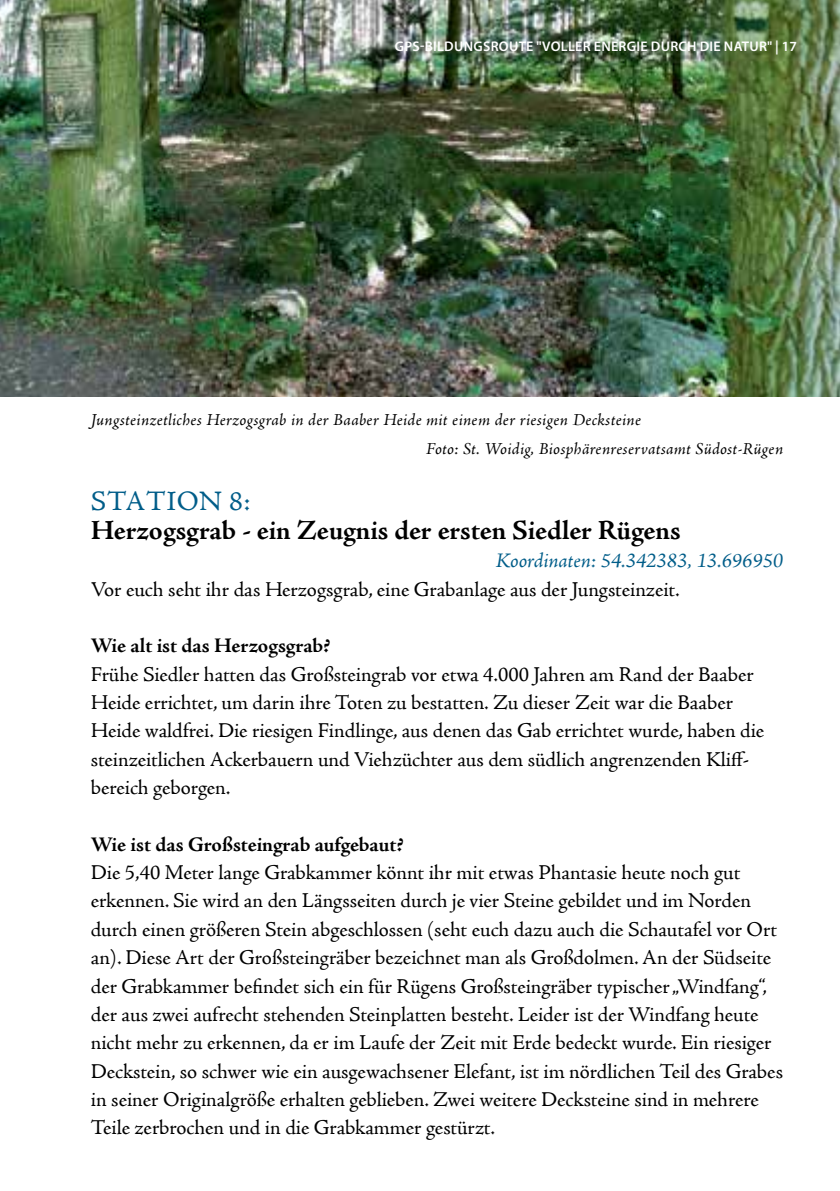
<style>
.page{position:relative;width:840px;height:1191px;background:#fff}
.page>*{position:absolute;margin:0;border:0;box-sizing:border-box;transform-origin:0 0}
.t1{font:700 28px "Adobe Jenson Pro";letter-spacing:-.005em;color:#000}
.t2{font:28px "Adobe Jenson Pro";letter-spacing:.02em;color:#005d89}
.t3{font:21px/28.4px "Adobe Jenson Pro";color:#000}
.t4{font:700 21px "Adobe Jenson Pro";letter-spacing:-.005em;color:#000}
.t5{font:italic 21px "Adobe Jenson Pro";color:#005d89}
.t6{font:italic 17px/28.4px "Adobe Jenson Pro";letter-spacing:.015em;color:#000}
.t7{font:600 14px "Myriad Pro";letter-spacing:.02em;color:#fff}
</style>
<div class="page">
<img style="left:0;top:0;width:839px;height:397px">
<p class="t7" style="left:394px;top:37px;width:403px">GPS-BILDUNGSROUTE "VOLLER ENERGIE DURCH DIE NATUR" | 17</p>
<p class="t6" style="left:426px;top:407px;width:358px;text-indent:-335px">Jungsteinzetliches Herzogsgrab in der Baaber Heide mit einem der riesigen Decksteine<br>Foto: St. Woidig, Biosphärenreservatsamt Südost-Rügen</p>
<h1 class="t2" style="left:91px;top:486px;width:161px">STATION 8:</h1>
<h1 class="t1" style="left:91px;top:514px;width:591px">Herzogsgrab - ein Zeugnis der ersten Siedler Rügens</h1>
<p class="t5" style="left:495px;top:548px;width:289px">Koordinaten: 54.342383, 13.696950</p>
<p class="t3" style="left:91px;top:575px;width:590px">Vor euch seht ihr das Herzogsgrab, eine Grabanlage aus der Jungsteinzeit.</p>
<p class="t4" style="left:91px;top:633px;width:241px">Wie alt ist das Herzogsgrab?</p>
<p class="t3" style="left:91px;top:660px;width:674px">Frühe Siedler hatten das Großsteingrab vor etwa 4.000 Jahren am Rand der Baaber Heide errichtet, um darin ihre Toten zu bestatten. Zu dieser Zeit war die Baaber Heide waldfrei. Die riesigen Findlinge, aus denen das Gab errichtet wurde, haben die steinzeitlichen Ackerbauern und Viehzüchter aus dem südlich angrenzenden Kliff&shy;bereich geborgen.</p>
<p class="t4" style="left:91px;top:832px;width:314px">Wie ist das Großsteingrab aufgebaut?</p>
<p class="t3" style="left:91px;top:858px;width:693px">Die 5,40 Meter lange Grabkammer könnt ihr mit etwas Phantasie heute noch gut erkennen. Sie wird an den Längsseiten durch je vier Steine gebildet und im Norden durch einen größeren Stein abgeschlossen (seht euch dazu auch die Schautafel vor Ort an). Diese Art der Großsteingräber bezeichnet man als Großdolmen. An der Südseite der Grabkammer befindet sich ein für Rügens Großsteingräber typischer „Windfang“, der aus zwei aufrecht stehenden Steinplatten besteht. Leider ist der Windfang heute nicht mehr zu erkennen, da er im Laufe der Zeit mit Erde bedeckt wurde. Ein riesiger Deckstein, so schwer wie ein ausgewachsener Elefant, ist im nördlichen Teil des Grabes in seiner Originalgröße erhalten geblieben. Zwei weitere Decksteine sind in mehrere Teile zerbrochen und in die Grabkammer gestürzt.</p>
</div>
